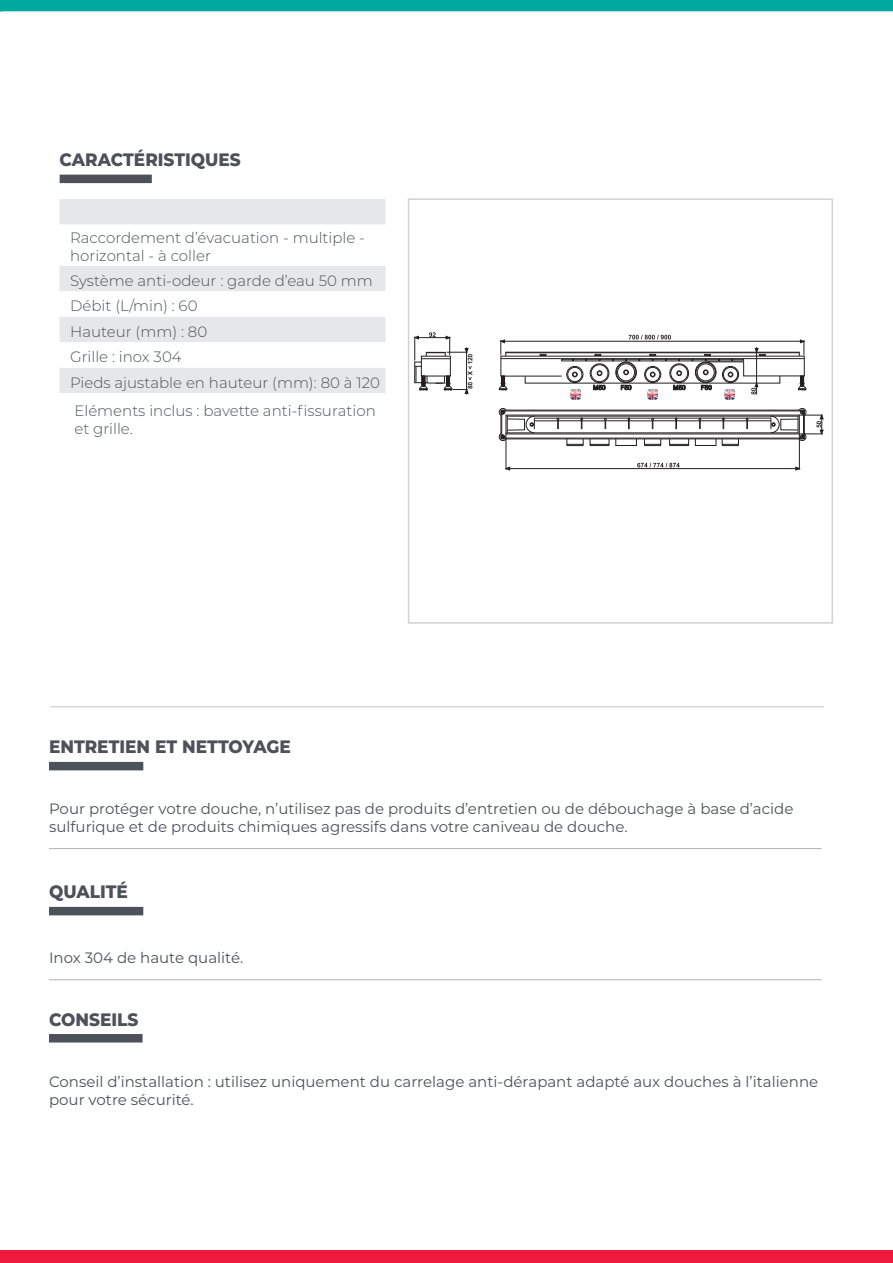
<style>
.page{position:relative;width:893px;height:1263px;background:#fff}
.page>*{position:absolute;margin:0;border:0;box-sizing:border-box;transform-origin:0 0}
.t1{font:800 18px "Montserrat";color:#4c5258;scale:.94 1}
.t2{font:15px/18px "Montserrat";color:#4c5258}
.t3{font:300 15px/25.5px "Montserrat";color:#4c5258}
</style>
<div class="page">
<hr style="left:49px;top:848px;width:772px;height:1px;background:#b2b2b4">
<div style="left:49px;top:762px;width:94px;height:8px;background:#4c5258"></div>
<hr style="left:51px;top:706px;width:773px;height:1px;background:#4c5258">
<div style="left:0;top:1250px;width:892px;height:13px;background:#ed1a3a"></div>
<svg style="left:0;top:0;width:893px;height:224px"></svg>
<div style="left:49px;top:1034px;width:94px;height:8px;background:#4c5258"></div>
<div style="left:408px;top:198px;width:425px;height:426px;border:2px solid #d1d2d4"></div>
<div style="left:501px;top:410px;width:303px;height:29px;border:1px solid #231f20"></div>
<hr style="left:504px;top:438px;width:297px;height:1px;background:#231f20">
<hr style="left:504px;top:411px;width:297px;height:1px;background:#231f20">
<svg style="left:499px;top:408px;width:7px;height:33px"></svg>
<svg style="left:722px;top:444px;width:17px;height:2px"></svg>
<div style="left:695px;top:439px;width:21px;height:7px;border:1px solid #231f20"></div>
<div style="left:669px;top:444px;width:20px;height:2px;border:1px solid #231f20"></div>
<svg style="left:644px;top:444px;width:17px;height:2px"></svg>
<svg style="left:567px;top:444px;width:16px;height:2px"></svg>
<div style="left:616px;top:439px;width:20px;height:7px;border:1px solid #231f20"></div>
<svg style="left:590px;top:444px;width:19px;height:2px"></svg>
<hr style="left:506px;top:433px;width:1px;height:37px;background:#231f20">
<hr style="left:799px;top:434px;width:1px;height:36px;background:#231f20">
<hr style="left:509px;top:468px;width:287px;height:1px;background:#231f20">
<div style="left:507px;top:419px;width:18px;height:11px;border:1px solid #231f20"></div>
<svg style="left:526px;top:416px;width:253px;height:17px"></svg>
<svg style="left:499px;top:335px;width:307px;height:65px"></svg>
<svg style="left:637px;top:463px;width:43px;height:4px"></svg>
<svg style="left:414px;top:332px;width:58px;height:63px"></svg>
<svg style="left:799px;top:408px;width:24px;height:33px"></svg>
<hr style="left:49px;top:979px;width:772px;height:1px;background:#b2b2b4">
<div style="left:49px;top:907px;width:94px;height:8px;background:#4c5258"></div>
<div style="left:60px;top:199px;width:326px;height:25px;background:#e6e7e9"></div>
<svg style="left:60px;top:266px;width:326px;height:127px;fill:#e6e7e9"></svg>
<p class="t1" style="left:60px;top:147px;width:194px">CARACTÉRISTIQUES</p>
<p class="t3" style="left:70px;top:229px;width:296px;line-height:18px">Raccordement d’évacuation - multiple - horizontal - à coller</p>
<p class="t3" style="left:70px;top:267px;width:311px">Système anti-odeur : garde d’eau 50 mm<br>Débit (L/min) : 60<br>Hauteur (mm) : 80<br>Grille : inox 304<br>Pieds ajustable en hauteur (mm): 80 à 120</p>
<p class="t3" style="left:74px;top:401px;width:303px;line-height:18px">Eléments inclus : bavette anti-fissuration et grille.</p>
<p class="t1" style="left:49px;top:734px;width:259px">ENTRETIEN ET NETTOYAGE</p>
<p class="t2" style="left:49px;top:799px;width:746px">Pour protéger votre douche, n’utilisez pas de produits d’entretien ou de débouchage à base d’acide sulfurique et de produits chimiques agressifs dans votre caniveau de douche.</p>
<p class="t1" style="left:49px;top:879px;width:85px">QUALITÉ</p>
<p class="t2" style="left:49px;top:948px;width:196px">Inox 304 de haute qualité.</p>
<p class="t1" style="left:49px;top:1006px;width:97px">CONSEILS</p>
<p class="t2" style="left:49px;top:1072px;width:771px">Conseil d’installation : utilisez uniquement du carrelage anti-dérapant adapté aux douches à l’italienne pour votre sécurité.</p>
</div>
